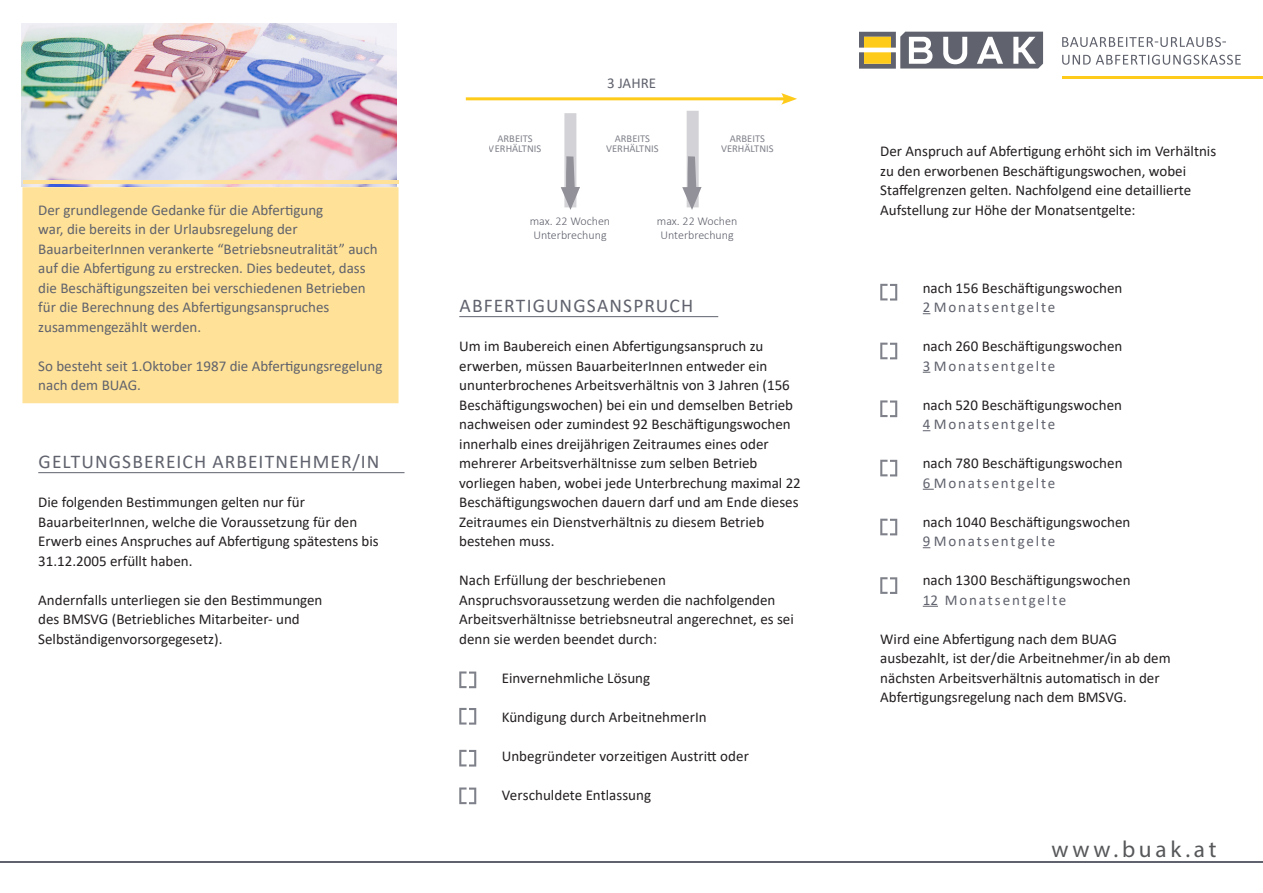
<style>
.page{position:relative;width:1263px;height:893px;background:#fff}
.page>*{position:absolute;margin:0;border:0;box-sizing:border-box;transform-origin:0 0}
.t1{font:23.25px "Myriad Pro";letter-spacing:.16em;color:#57585a}
.Überschriften{font:19.5px "Calibri";letter-spacing:.055em;color:#60626d}
.Fliesstext{font:15px/19.5px "Calibri";color:#231f20}
.TEXTEingerückter{font:15px/19.5px "Calibri";letter-spacing:.005em;color:#231f20}
.EINLEITUNG{font:15px/19.5px "Calibri";color:#60626d}
.t2{font:300 12px "Calibri";color:#60626d}
.t3{font:10.5px/10.5px "Calibri";color:#60626d;text-align:center}
.s1{color:#60626d}
</style>
<div class="page">
<svg style="left:21px;top:23px;width:376px;height:1px"></svg>
<svg style="left:1062px;top:55px;width:179px;height:10px"></svg>
<svg style="left:1062px;top:37px;width:164px;height:10px"></svg>
<svg style="left:859px;top:32px;width:184px;height:37px"></svg>
<hr style="left:1062px;top:76px;width:201px;height:2px;background:#fecb1b">
<hr style="left:0;top:861px;width:1263px;height:1px;background:#60626d">
<div style="left:22px;top:187px;width:376px;height:216px;background:#ffe297;border:2px solid #ffe297"></div>
<hr style="left:38px;top:472px;width:366px;height:1px;background:#60626d">
<hr style="left:459px;top:316px;width:259px;height:1px;background:#60626d">
<hr style="left:466px;top:97px;width:321px;height:3px;background:#fecb1b">
<svg style="left:781px;top:93px;width:16px;height:12px"></svg>
<div style="left:564px;top:113px;width:12px;height:94px;background:#d3d2d6"></div>
<div style="left:687px;top:111px;width:12px;height:96px;background:#d3d2d6"></div>
<svg style="left:459px;top:671px;width:17px;height:17px"></svg>
<svg style="left:459px;top:750px;width:17px;height:17px"></svg>
<svg style="left:459px;top:708px;width:17px;height:17px"></svg>
<svg style="left:923px;top:606px;width:15px;height:1px"></svg>
<svg style="left:682px;top:156px;width:19px;height:54px"></svg>
<svg style="left:561px;top:156px;width:19px;height:54px"></svg>
<svg style="left:880px;top:343px;width:17px;height:16px"></svg>
<svg style="left:880px;top:284px;width:17px;height:17px"></svg>
<svg style="left:880px;top:400px;width:17px;height:17px"></svg>
<svg style="left:880px;top:460px;width:17px;height:16px"></svg>
<svg style="left:880px;top:519px;width:17px;height:16px"></svg>
<svg style="left:880px;top:577px;width:17px;height:17px"></svg>
<svg style="left:459px;top:787px;width:17px;height:17px"></svg>
<img style="left:21px;top:24px;width:376px;height:163px">
<hr style="left:23px;top:180px;width:375px;height:3px;background:#ffe297">
<p class="EINLEITUNG" style="left:38px;top:199px;width:341px">Der grundlegende Gedanke für die Abfertigung<br>war, die bereits in der Urlaubsregelung der BauarbeiterInnen verankerte “Betriebsneutralität” auch auf die Abfertigung zu erstrecken. Dies bedeutet, dass die Beschäftigungszeiten bei verschiedenen Betrieben für die Berechnung des Abfertigungsanspruches zusammengezählt werden.</p>
<p class="EINLEITUNG" style="left:38px;top:355px;width:346px">So besteht seit 1.Oktober 1987 die Abfertigungsregelung nach dem BUAG.</p>
<p class="Überschriften" style="left:39px;top:448px;width:342px">GELTUNGSBEREICH ARBEITNEHMER/IN</p>
<p class="Fliesstext" style="left:38px;top:492px;width:342px">Die folgenden Bestimmungen gelten nur für BauarbeiterInnen, welche die Voraussetzung für den Erwerb eines Anspruches auf Abfertigung spätestens bis 31.12.2005 erfüllt haben.</p>
<p class="Fliesstext" style="left:38px;top:589px;width:286px">Andernfalls unterliegen sie den Bestimmungen des BMSVG (Betriebliches Mitarbeiter- und<br>Selbständigenvorsorgegesetz).</p>
<p class="EINLEITUNG" style="left:607px;top:73px;width:51px">3 JAHRE</p>
<p class="t3" style="left:489px;top:133px;width:54px">ARBEITS<br>VERHÄLTNIS</p>
<p class="t3" style="left:606px;top:133px;width:54px">ARBEITS<br>VERHÄLTNIS</p>
<p class="t3" style="left:721px;top:133px;width:54px">ARBEITS<br>VERHÄLTNIS</p>
<p class="t2" style="left:530px;top:214px;width:82px">max. 22 Wochen</p>
<p class="t2" style="left:533px;top:227px;width:75px">Unterbrechung</p>
<p class="t2" style="left:657px;top:214px;width:82px">max. 22 Wochen</p>
<p class="t2" style="left:660px;top:227px;width:75px">Unterbrechung</p>
<p class="Überschriften" style="left:460px;top:292px;width:235px">ABFERTIGUNGSANSPRUCH</p>
<p class="Fliesstext" style="left:459px;top:336px;width:343px">Um im Baubereich einen Abfertigungsanspruch zu erwerben, müssen BauarbeiterInnen entweder ein ununterbrochenes Arbeitsverhältnis von 3 Jahren (156<br>Beschäftigungswochen) bei ein und demselben Betrieb nachweisen oder zumindest 92 Beschäftigungswochen innerhalb eines dreijährigen Zeitraumes eines oder mehrerer Arbeitsverhältnisse zum selben Betrieb vorliegen haben, wobei jede Unterbrechung maximal 22<br>Beschäftigungswochen dauern darf und am Ende dieses Zeitraumes ein Dienstverhältnis zu diesem Betrieb bestehen muss.</p>
<p class="Fliesstext" style="left:459px;top:570px;width:336px">Nach Erfüllung der beschriebenen Anspruchsvoraussetzung werden die nachfolgenden Arbeitsverhältnisse betriebsneutral angerechnet, es sei denn sie werden beendet durch:</p>
<p class="TEXTEingerückter" style="left:502px;top:667px;width:150px">Einvernehmliche Lösung</p>
<p class="TEXTEingerückter" style="left:502px;top:706px;width:206px">Kündigung durch ArbeitnehmerIn</p>
<p class="TEXTEingerückter" style="left:502px;top:745px;width:249px">Unbegründeter vorzeitigen Austritt oder</p>
<p class="TEXTEingerückter" style="left:502px;top:784px;width:151px">Verschuldete Entlassung</p>
<p class="Fliesstext" style="left:880px;top:141px;width:337px">Der Anspruch auf Abfertigung erhöht sich im Verhältnis zu den erworbenen Beschäftigungswochen, wobei Staffelgrenzen gelten. Nachfolgend eine detaillierte Aufstellung zur Höhe der Monatsentgelte:</p>
<p class="TEXTEingerückter" style="left:923px;top:277px;width:201px">nach 156 Beschäftigungswochen<br><span class="s1">2 Monatsentgelte</span></p>
<p class="TEXTEingerückter" style="left:923px;top:336px;width:201px">nach 260 Beschäftigungswochen<br><span class="s1">3 Monatsentgelte</span></p>
<p class="TEXTEingerückter" style="left:923px;top:394px;width:201px">nach 520 Beschäftigungswochen<br><span class="s1">4 Monatsentgelte</span></p>
<p class="TEXTEingerückter" style="left:923px;top:453px;width:201px">nach 780 Beschäftigungswochen<br><span class="s1">6 Monatsentgelte</span></p>
<p class="TEXTEingerückter" style="left:923px;top:511px;width:209px">nach 1040 Beschäftigungswochen<br><span class="s1">9 Monatsentgelte</span></p>
<p class="TEXTEingerückter" style="left:923px;top:570px;width:209px">nach 1300 Beschäftigungswochen<br><span class="s1">12 Monatsentgelte</span></p>
<p class="Fliesstext" style="left:880px;top:628px;width:292px">Wird eine Abfertigung nach dem BUAG ausbezahlt, ist der/die Arbeitnehmer/in ab dem nächsten Arbeitsverhältnis automatisch in der Abfertigungsregelung nach dem BMSVG.</p>
<h1 class="t1" style="left:1051px;top:835px;width:166px">www.buak.at</h1>
</div>
